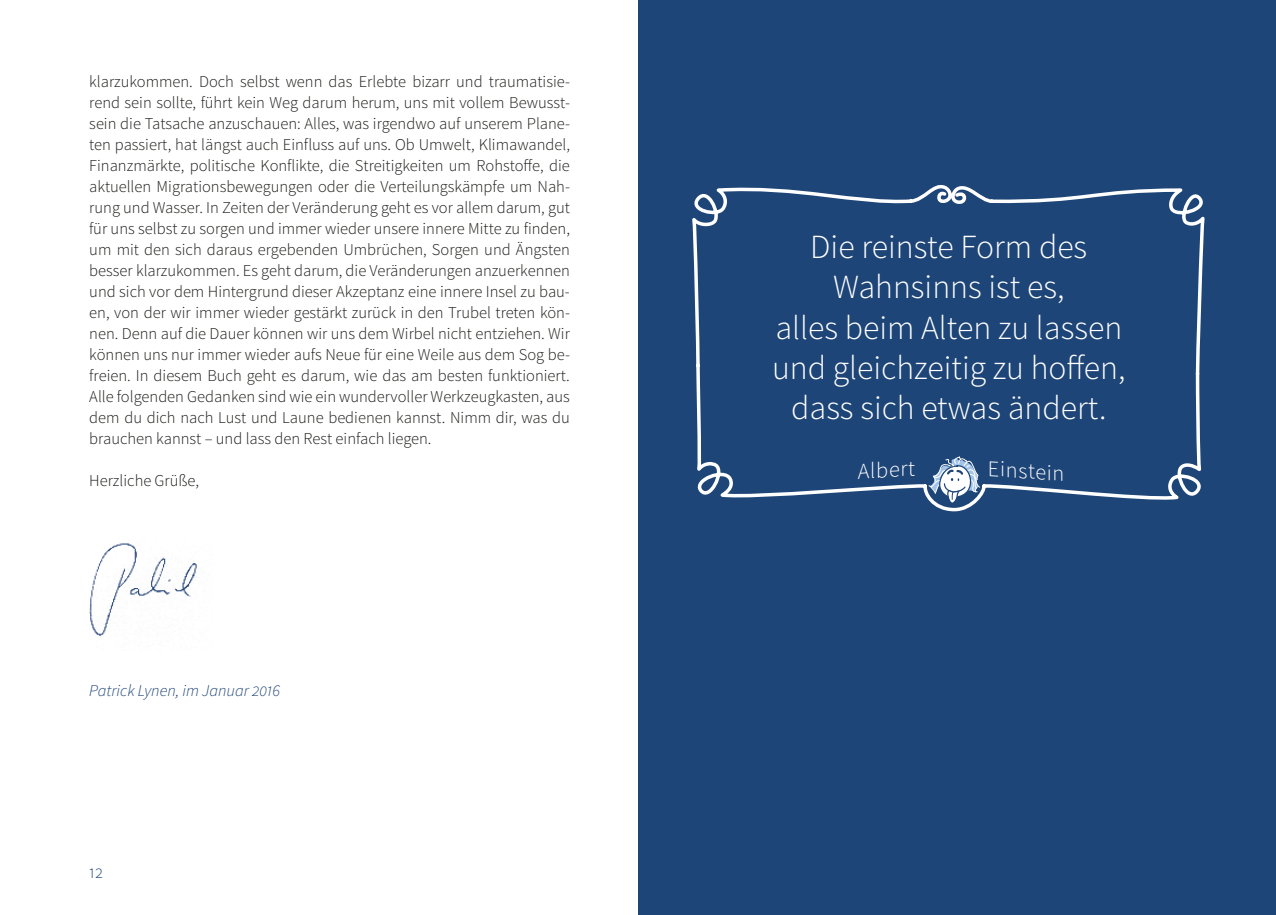
<style>
.page{position:relative;width:1276px;height:915px;background:#fff}
.page>*{position:absolute;margin:0;border:0;box-sizing:border-box;transform-origin:0 0}
.t1{font:300 33.75px/40.5px "Source Sans Pro";color:#fff;text-align:center}
.t2{font:300 22.2px "Source Sans Pro";color:#fff}
.t3{font:300 16.5px/21px "Source Sans Pro";color:#1a1a18;text-align:justify}
.t4{font:italic 300 16.5px "Source Sans Pro";color:#1e4577}
.t5{font:300 16.5px "Source Sans Pro";color:#1e4577}
.s1{font-size:22.35px}
</style>
<div class="page">
<div style="left:638px;top:0;width:638px;height:914px;background:#1e4577"></div>
<svg style="left:692px;top:184px;width:513px;height:328px"></svg>
<svg style="left:927px;top:453px;width:54px;height:51px"></svg>
<img style="left:89px;top:543px;width:108px;height:93px">
<svg style="left:858px;top:461px;width:57px;height:18px"></svg>
<svg style="left:990px;top:461px;width:8px;height:15px"></svg>
<svg style="left:1036px;top:464px;width:26px;height:17px"></svg>
<p class="t3" style="left:89px;top:71px;width:482px">klarzukommen. Doch selbst wenn das Erlebte bizarr und traumatisie&shy;rend sein sollte, führt kein Weg darum herum, uns mit vollem Bewusst&shy;sein die Tatsache anzuschauen: Alles, was irgendwo auf unserem Plane&shy;ten passiert, hat längst auch Einfluss auf uns. Ob Umwelt, Klimawandel, Finanzmärkte, politische Konflikte, die Streitigkeiten um Rohstoffe, die aktuellen Migrationsbewegungen oder die Verteilungskämpfe um Nah&shy;rung und Wasser. In Zeiten der Veränderung geht es vor allem darum, gut für uns selbst zu sorgen und immer wieder unsere innere Mitte zu finden, um mit den sich daraus ergebenden Umbrüchen, Sorgen und Ängsten besser klarzukommen. Es geht darum, die Veränderungen anzuerkennen und sich vor dem Hintergrund dieser Akzeptanz eine innere Insel zu bau&shy;en, von der wir immer wieder gestärkt zurück in den Trubel treten kön&shy;nen. Denn auf die Dauer können wir uns dem Wirbel nicht entziehen. Wir können uns nur immer wieder aufs Neue für eine Weile aus dem Sog be&shy;freien. In diesem Buch geht es darum, wie das am besten funktioniert.<br>Alle folgenden Gedanken sind wie ein wundervoller Werkzeugkasten, aus dem du dich nach Lust und Laune bedienen kannst. Nimm dir, was du brauchen kannst – und lass den Rest einfach liegen.</p>
<p class="t3" style="left:89px;top:470px;width:111px">Herzliche Grüße,</p>
<p class="t4" style="left:89px;top:680px;width:192px">Patrick Lynen, im Januar 2016</p>
<p class="t5" style="left:89px;top:862px;width:15px">12</p>
<h1 class="t1" style="left:772px;top:226px;width:355px">Die reinste Form des<br>Wahnsinns ist es,<br>alles beim Alten zu lassen und gleichzeitig zu hoffen, dass sich etwas ändert.</h1>
<h2 class="t2" style="left:1001px;top:455px;width:36px;rotate:4deg"><span class="s1">i</span>nst</h2>
</div>
